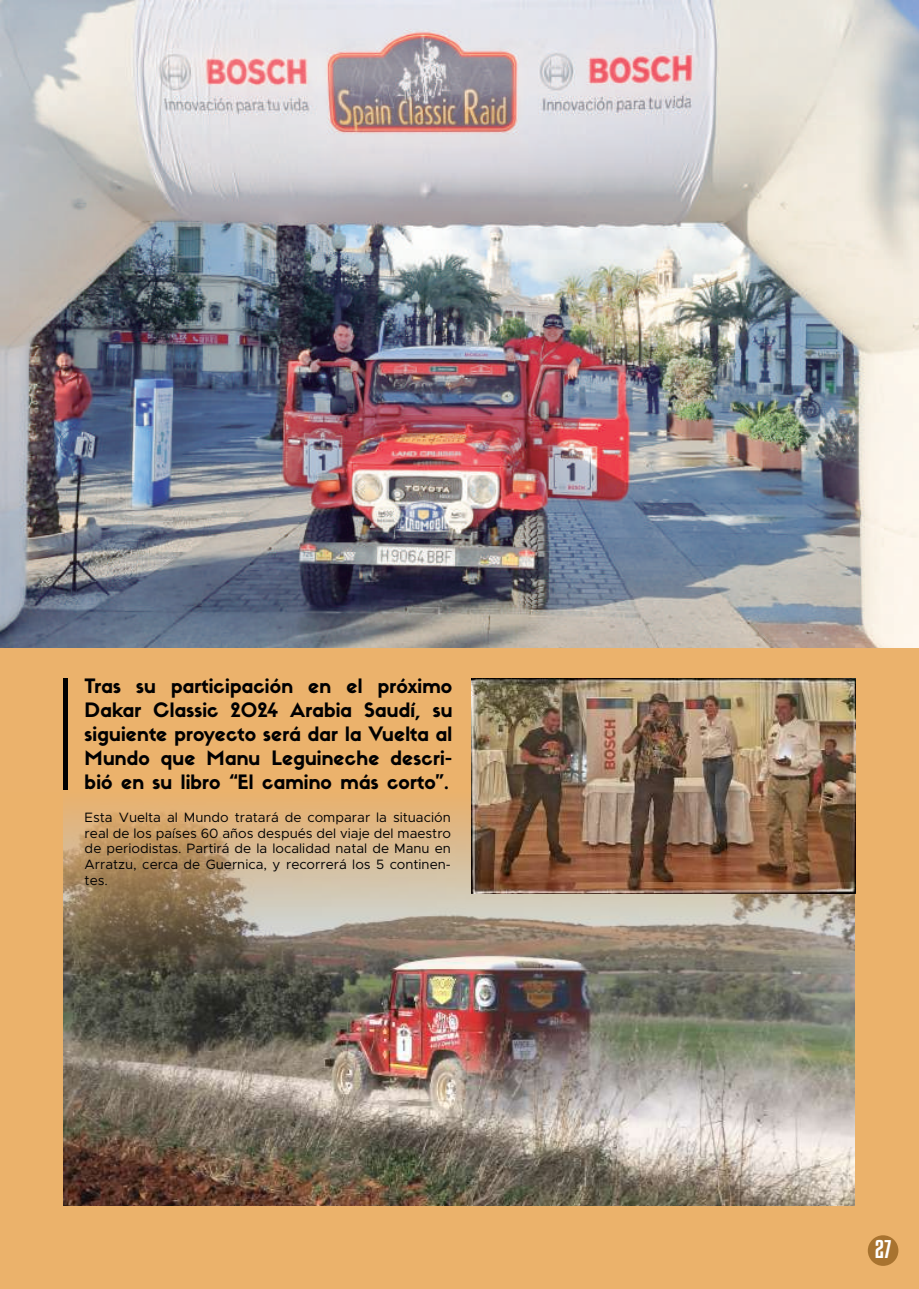
<style>
.page{position:relative;width:919px;height:1289px;background:#fff}
.page>*{position:absolute;margin:0;border:0;box-sizing:border-box;transform-origin:0 0}
.t1{font:22.5px "Kenyan Coffee Rg";color:#fff}
.t2{font:19.5px/24px "Sifonn Basic";letter-spacing:.005em;color:#000001;text-align:justify}
.t3{font:13.65px/15.8px "Metropolis";color:#000001;text-align:justify}
</style>
<div class="page">
<div style="left:0;top:0;width:918px;height:1288px;background:#ebb26b"></div>
<div style="left:867px;top:1235px;width:31px;height:30px;background:#a8732f;border-radius:50%"></div>
<img style="left:0;top:0;width:918px;height:648px">
<img style="left:64px;top:982px;width:790px;height:223px">
<svg style="left:63px;top:678px;width:793px;height:304px"></svg>
<img style="left:472px;top:678px;width:383px;height:215px">
<hr style="left:64px;top:678px;width:4px;height:111px;background:#000001">
<h2 class="t2" style="left:85px;top:674px;width:369px">Tras su participación en el próximo Dakar Classic 2024 Arabia Saudí, su siguiente proyecto será dar la Vuelta al Mundo que Manu Leguineche descri&shy;bió en su libro “El camino más corto”.</h2>
<p class="t3" style="left:85px;top:809px;width:368px">Esta Vuelta al Mundo tratará de comparar la situación real de los países 60 años después del viaje del maestro de periodistas. Partirá de la localidad natal de Manu en Arratzu, cerca de Guernica, y recorrerá los 5 continen&shy;tes.</p>
<h1 class="t1" style="left:874px;top:1234px;width:18px">27</h1>
</div>
